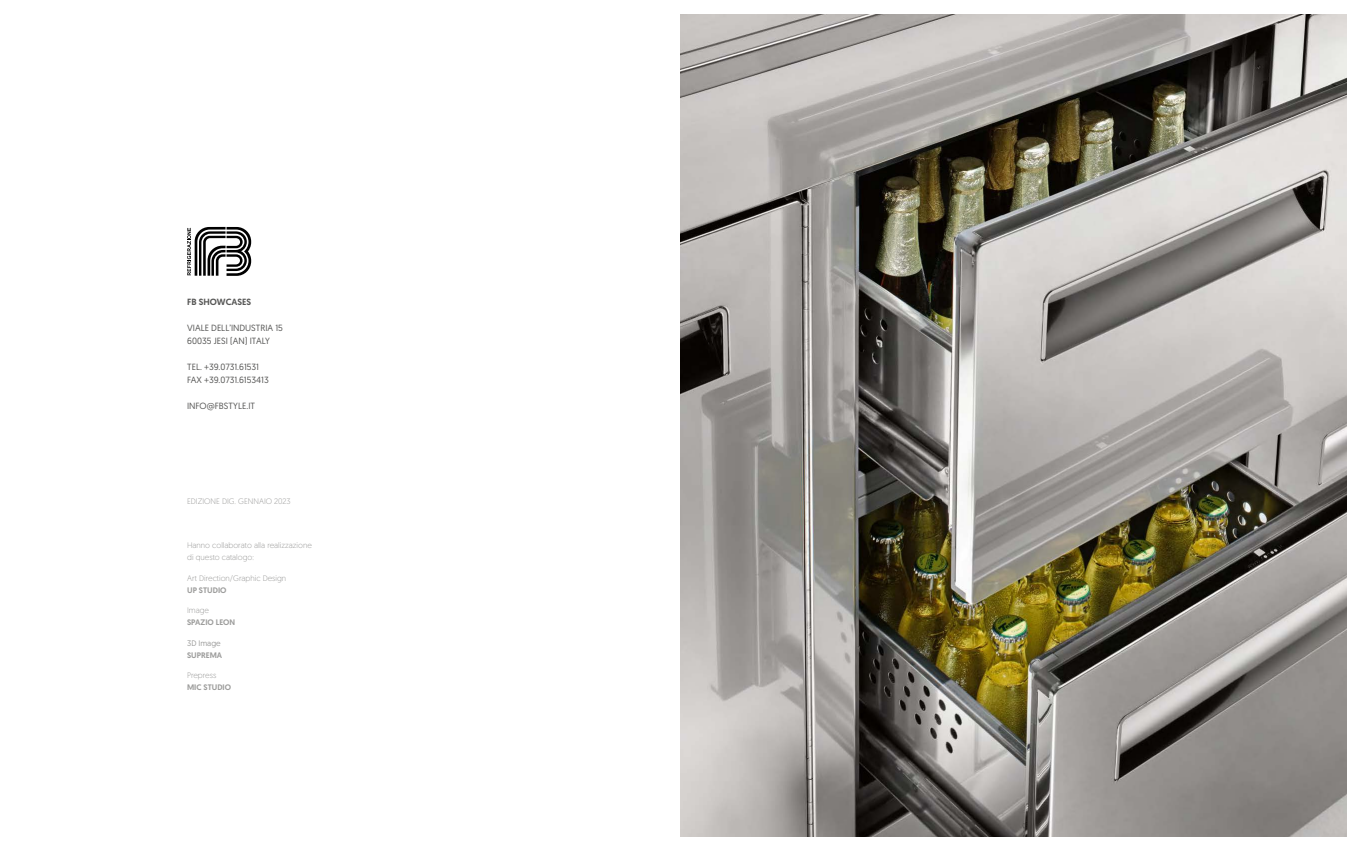
<style>
.page{position:relative;width:1361px;height:851px;background:#fff}
.page>*{position:absolute;margin:0;border:0;box-sizing:border-box;transform-origin:0 0}
.t1{font:9px/13px "Geomanist";color:#575756}
.t2{font:500 9px "Geomanist";color:#575756}
.t3{font:300 8px/12px "Geomanist";color:#9d9d9c}
.t4{font:500 8px "Geomanist";color:#9d9d9c}
.t5{font:8px "Geomanist";color:#9d9d9c}
</style>
<div class="page">
<svg style="left:187px;top:227px;width:64px;height:49px"></svg>
<img style="left:680px;top:14px;width:666px;height:822px">
<p class="t2" style="left:187px;top:295px;width:65px">FB SHOWCASES</p>
<p class="t1" style="left:187px;top:320px;width:97px">VIALE DELL’INDUSTRIA 15<br>60035 JESI (AN) ITALY</p>
<p class="t1" style="left:187px;top:359px;width:83px">TEL. +39.0731.61531<br>FAX +39.0731.6153413</p>
<p class="t1" style="left:187px;top:398px;width:69px">INFO@FBSTYLE.IT</p>
<p class="t3" style="left:187px;top:494px;width:105px">EDIZIONE DIG. GENNAIO 2023</p>
<p class="t3" style="left:187px;top:539px;width:126px">Hanno collaborato alla realizzazione di questo catalogo:</p>
<p class="t3" style="left:187px;top:571px;width:101px">Art Direction/Graphic Design</p>
<p class="t4" style="left:187px;top:584px;width:41px">UP STUDIO</p>
<p class="t3" style="left:187px;top:604px;width:24px">Image</p>
<p class="t4" style="left:187px;top:617px;width:50px">SPAZIO LEON</p>
<p class="t5" style="left:187px;top:638px;width:35px">3D Image</p>
<p class="t4" style="left:187px;top:649px;width:37px">SUPREMA</p>
<p class="t3" style="left:187px;top:669px;width:31px">Prepress</p>
<p class="t4" style="left:187px;top:682px;width:45px">MIC STUDIO</p>
</div>
